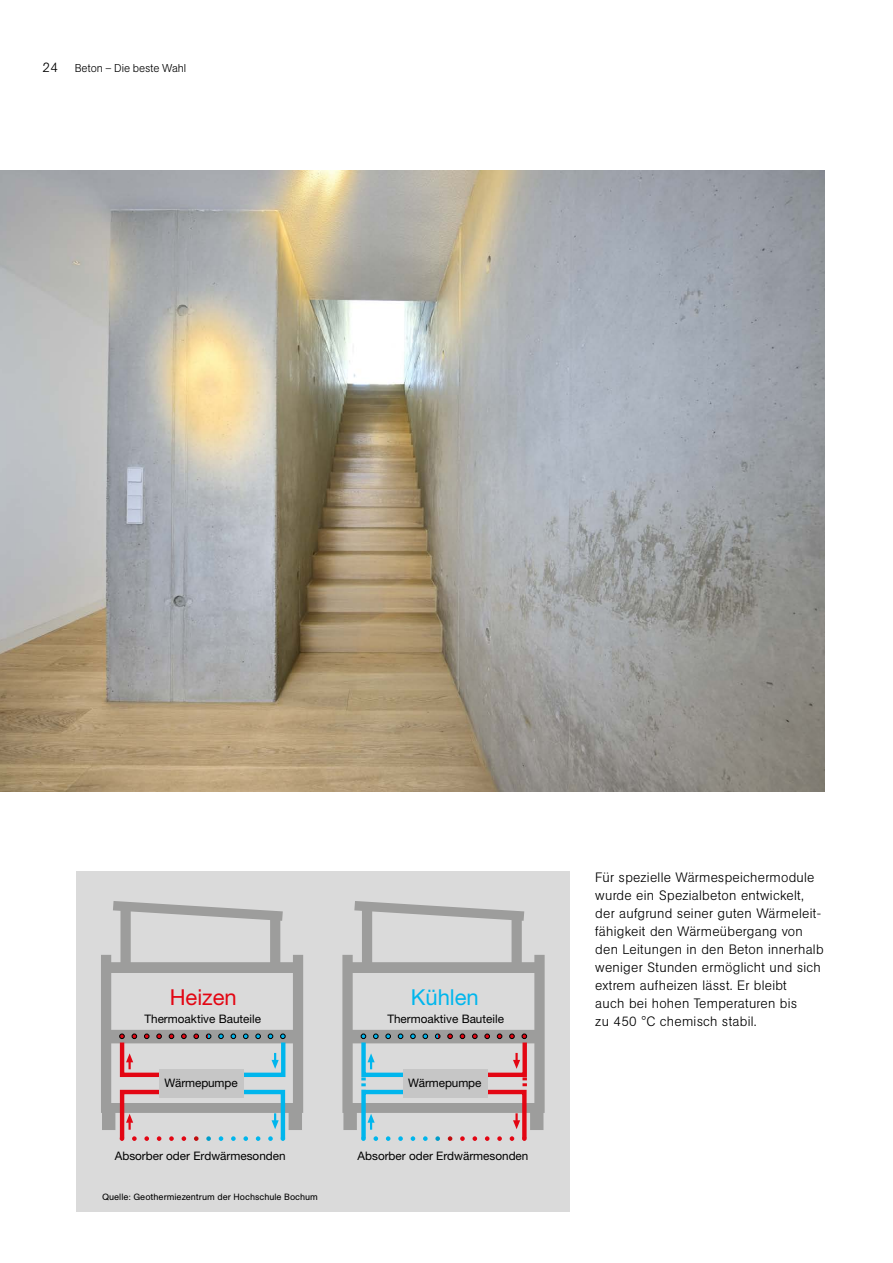
<style>
.page{position:relative;width:893px;height:1263px;background:#fff}
.page>*{position:absolute;margin:0;border:0;box-sizing:border-box;transform-origin:0 0}
.t1{font:22.05px "Helvetica Neue";color:#e30613}
.t2{font:22.05px "Helvetica Neue";color:#00b6ed}
.t3{font:300 13.5px/18px "AG Book Pro";letter-spacing:.02em;color:#000}
.t4{font:11.7px "Helvetica Neue";color:#000}
.t5{font:300 11.25px "AG Book Pro";color:#000}
.t6{font:9px "AG Book Pro";color:#000}
.s1{font-size:13.5px}
</style>
<div class="page">
<img style="left:0;top:170px;width:825px;height:622px">
<div style="left:77px;top:872px;width:493px;height:340px;background:#dadada"></div>
<svg style="left:101px;top:901px;width:202px;height:229px"></svg>
<svg style="left:342px;top:901px;width:203px;height:229px"></svg>
<div style="left:159px;top:1070px;width:84px;height:28px;background:#c6c6c6"></div>
<svg style="left:182px;top:1136px;width:4px;height:5px"></svg>
<svg style="left:194px;top:1136px;width:5px;height:5px"></svg>
<svg style="left:206px;top:1136px;width:5px;height:5px"></svg>
<svg style="left:219px;top:1136px;width:4px;height:5px"></svg>
<svg style="left:181px;top:1034px;width:5px;height:5px"></svg>
<svg style="left:194px;top:1034px;width:5px;height:5px"></svg>
<svg style="left:206px;top:1034px;width:5px;height:5px"></svg>
<svg style="left:218px;top:1034px;width:5px;height:5px"></svg>
<svg style="left:229px;top:1034px;width:59px;height:107px"></svg>
<svg style="left:118px;top:1034px;width:56px;height:107px"></svg>
<svg style="left:460px;top:1136px;width:5px;height:5px"></svg>
<svg style="left:448px;top:1136px;width:4px;height:5px"></svg>
<svg style="left:435px;top:1136px;width:5px;height:5px"></svg>
<svg style="left:423px;top:1136px;width:5px;height:5px"></svg>
<svg style="left:460px;top:1034px;width:5px;height:5px"></svg>
<svg style="left:448px;top:1034px;width:5px;height:5px"></svg>
<svg style="left:435px;top:1034px;width:5px;height:5px"></svg>
<svg style="left:423px;top:1034px;width:5px;height:5px"></svg>
<svg style="left:359px;top:1034px;width:56px;height:107px"></svg>
<svg style="left:471px;top:1034px;width:58px;height:107px"></svg>
<div style="left:403px;top:1070px;width:84px;height:28px;background:#c6c6c6"></div>
<p class="t5" style="left:43px;top:61px;width:145px"><span class="s1">24</span> Beton – Die beste Wahl</p>
<h1 class="t1" style="left:170px;top:984px;width:69px">Heizen</h1>
<h1 class="t2" style="left:411px;top:984px;width:70px">Kühlen</h1>
<p class="t4" style="left:144px;top:1012px;width:118px">Thermoaktive Bauteile</p>
<p class="t4" style="left:387px;top:1012px;width:118px">Thermoaktive Bauteile</p>
<p class="t4" style="left:164px;top:1076px;width:75px">Wärmepumpe</p>
<p class="t4" style="left:408px;top:1076px;width:75px">Wärmepumpe</p>
<p class="t4" style="left:115px;top:1149px;width:172px">Absorber oder Erdwärmesonden</p>
<p class="t4" style="left:358px;top:1149px;width:172px">Absorber oder Erdwärmesonden</p>
<p class="t6" style="left:102px;top:1190px;width:217px">Quelle: Geothermiezentrum der Hochschule Bochum</p>
<p class="t3" style="left:595px;top:868px;width:230px">Für spezielle Wärmespeichermodule wurde ein Spezialbeton entwickelt, der aufgrund seiner guten Wärmeleit&shy;fähigkeit den Wärmeübergang von den Leitungen in den Beton innerhalb weniger Stunden ermöglicht und sich extrem aufheizen lässt. Er bleibt<br>auch bei hohen Temperaturen bis<br>zu 450 °C chemisch stabil.</p>
</div>
